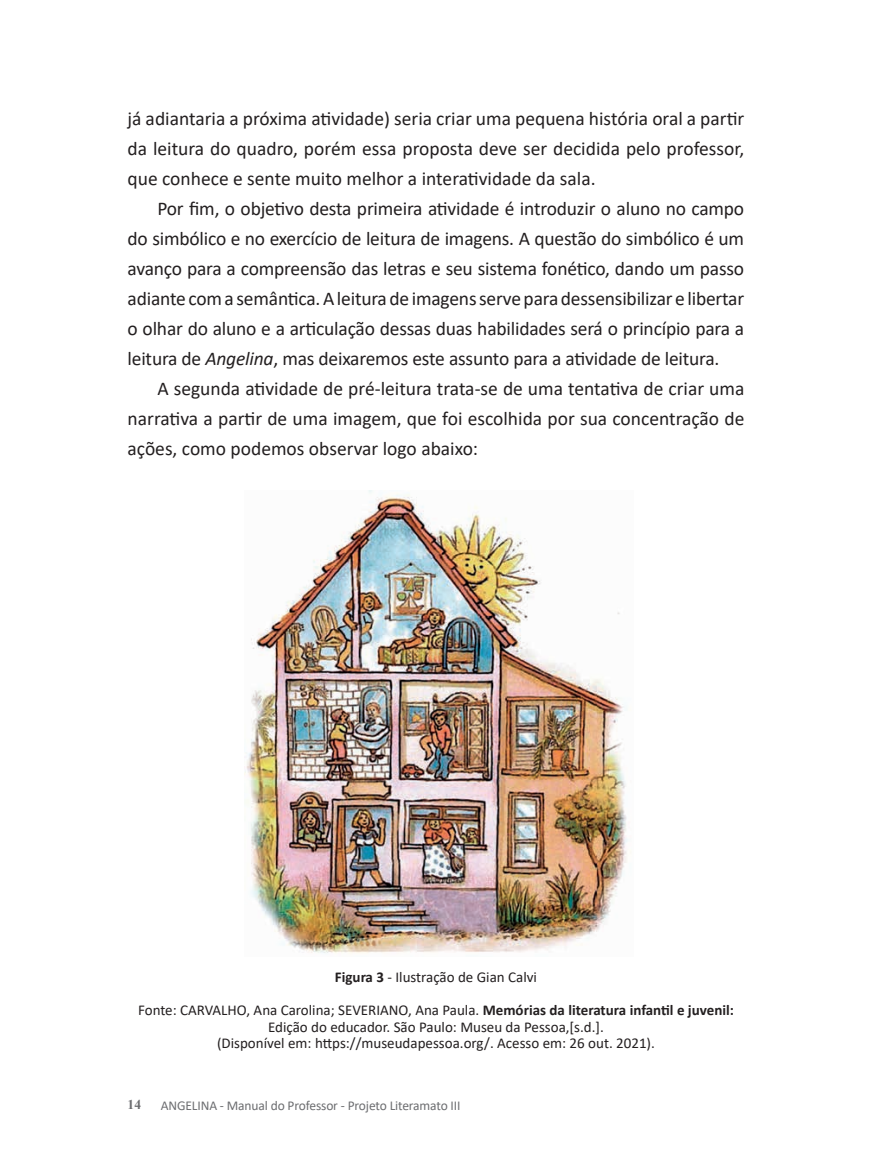
<style>
.page{position:relative;width:872px;height:1170px;background:#fff}
.page>*{position:absolute;margin:0;border:0;box-sizing:border-box;transform-origin:0 0}
.t1{font:19.5px/30px "Calibri";color:#231f20;text-align:justify}
.t2{font:15px/16.5px "Calibri";color:#231f20;text-align:center}
.t3{font:13.5px "Calibri";letter-spacing:-.01em;color:#6c6d70}
.t4{font:700 13.5px "Times New Roman";color:#6c6d70}
.s1{font-style:italic}
.s2{font-weight:700}
</style>
<div class="page">
<img style="left:245px;top:490px;width:386px;height:464px">
<p class="t1" style="left:128px;top:103px;width:618px">já adiantaria a próxima atividade) seria criar uma pequena história oral a partir da leitura do quadro, porém essa proposta deve ser decidida pelo professor, que conhece e sente muito melhor a interatividade da sala.</p>
<p class="t1" style="left:128px;top:193px;width:618px;text-indent:30px">Por fim, o objetivo desta primeira atividade é introduzir o aluno no campo do simbólico e no exercício de leitura de imagens. A questão do simbólico é um avanço para a compreensão das letras e seu sistema fonético, dando um passo adiante com a semântica. A leitura de imagens serve para dessensibilizar e libertar o olhar do aluno e a articulação dessas duas habilidades será o princípio para a leitura de <span class="s1">Angelina</span>, mas deixaremos este assunto para a atividade de leitura.</p>
<p class="t1" style="left:128px;top:373px;width:618px;text-indent:30px">A segunda atividade de pré-leitura trata-se de uma tentativa de criar uma narrativa a partir de uma imagem, que foi escolhida por sua concentração de ações, como podemos observar logo abaixo:</p>
<p class="t2" style="left:335px;top:968px;width:204px"><span class="s2">Figura 3</span> - Ilustração de Gian Calvi</p>
<p class="t2" style="left:138px;top:1001px;width:597px">Fonte: CARVALHO, Ana Carolina; SEVERIANO, Ana Paula. <span class="s2">Memórias da literatura infantil e juvenil:<br></span>Edição do educador. São Paulo: Museu da Pessoa,[s.d.].<br>(Disponível em: https://museudapessoa.org/. Acesso em: 26 out. 2021).</p>
<p class="t4" style="left:128px;top:1094px;width:15px">14</p>
<p class="t3" style="left:161px;top:1096px;width:301px">ANGELINA - Manual do Professor - Projeto Literamato III</p>
</div>
